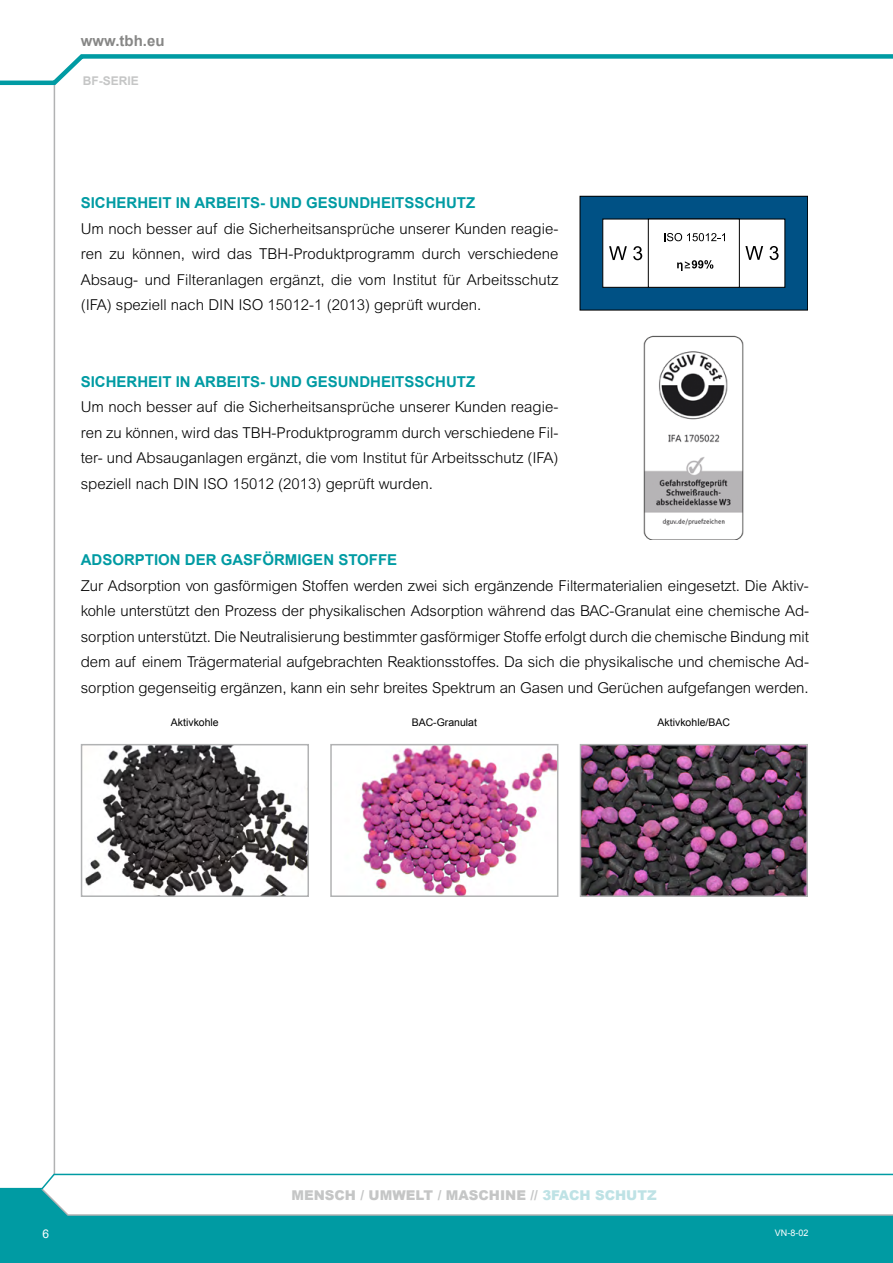
<style>
.page{position:relative;width:893px;height:1263px;background:#fff}
.page>*{position:absolute;margin:0;border:0;box-sizing:border-box;transform-origin:0 0}
.t1{font:300 15px/25.5px "Arial";color:#000;text-align:justify}
.t2{font:700 15px "Arial";color:#009ba3}
.t3{font:700 15px "Arial";color:#878786}
.t4{font:900 13.5px "Arial";color:#c5c6c6}
.t5{font:700 12px "Arial";color:#c5c6c6}
.t6{font:12px "Arial";color:#fff}
.t7{font:10.5px "Arial";color:#000}
.t8{font:9px "Arial";color:#fff}
.s1{color:#bee2e5}
</style>
<div class="page">
<hr style="left:54px;top:85px;width:1px;height:1089px;background:#b1b2b3">
<div style="left:0;top:1216px;width:893px;height:47px;background:#009ba3"></div>
<svg style="left:0;top:1173px;width:893px;height:43px"></svg>
<svg style="left:0;top:54px;width:893px;height:33px"></svg>
<div style="left:580px;top:196px;width:228px;height:114px;background:#005185"></div>
<div style="left:580px;top:196px;width:228px;height:114px;border:1px solid #000"></div>
<div style="left:602px;top:219px;width:183px;height:69px;background:#fff;border:1px solid #000"></div>
<div style="left:648px;top:219px;width:92px;height:69px;background:#fff;border:1px solid #000"></div>
<svg style="left:745px;top:246px;width:18px;height:14px"></svg>
<svg style="left:769px;top:246px;width:10px;height:14px"></svg>
<svg style="left:609px;top:246px;width:18px;height:14px"></svg>
<svg style="left:633px;top:246px;width:9px;height:14px"></svg>
<svg style="left:664px;top:233px;width:61px;height:8px"></svg>
<svg style="left:677px;top:260px;width:36px;height:11px"></svg>
<img style="left:360px;top:747px;width:195px;height:147px">
<div style="left:330px;top:744px;width:228px;height:153px;border:2px solid #b1b2b3"></div>
<img style="left:583px;top:747px;width:222px;height:147px">
<div style="left:580px;top:744px;width:228px;height:153px;border:2px solid #b1b2b3"></div>
<img style="left:85px;top:747px;width:221px;height:147px">
<div style="left:81px;top:744px;width:228px;height:153px;border:2px solid #b1b2b3"></div>
<img style="left:643px;top:336px;width:101px;height:204px">
<p class="t3" style="left:81px;top:31px;width:85px">www.tbh.eu</p>
<p class="t5" style="left:83px;top:73px;width:58px">BF-SERIE</p>
<p class="t2" style="left:81px;top:193px;width:396px">SICHERHEIT IN ARBEITS- UND GESUNDHEITSSCHUTZ</p>
<p class="t1" style="left:81px;top:216px;width:479px">Um noch besser auf die Sicherheitsansprüche unserer Kunden reagie&shy;ren zu können, wird das TBH-Produktprogramm durch verschiedene Absaug- und Filteranlagen ergänzt, die vom Institut für Arbeitsschutz (IFA) speziell nach DIN ISO 15012-1 (2013) geprüft wurden.</p>
<p class="t2" style="left:81px;top:372px;width:396px">SICHERHEIT IN ARBEITS- UND GESUNDHEITSSCHUTZ</p>
<p class="t1" style="left:81px;top:394px;width:479px">Um noch besser auf die Sicherheitsansprüche unserer Kunden reagie&shy;ren zu können, wird das TBH-Produktprogramm durch verschiedene Fil&shy;ter- und Absauganlagen ergänzt, die vom Institut für Arbeitsschutz (IFA) speziell nach DIN ISO 15012 (2013) geprüft wurden.</p>
<p class="t2" style="left:81px;top:550px;width:318px">ADSORPTION DER GASFÖRMIGEN STOFFE</p>
<p class="t1" style="left:81px;top:573px;width:730px">Zur Adsorption von gasförmigen Stoffen werden zwei sich ergänzende Filtermaterialien eingesetzt. Die Aktiv&shy;kohle unterstützt den Prozess der physikalischen Adsorption während das BAC-Granulat eine chemische Ad&shy;sorption unterstützt. Die Neutralisierung bestimmter gasförmiger Stoffe erfolgt durch die chemische Bindung mit dem auf einem Trägermaterial aufgebrachten Reaktionsstoffes. Da sich die physikalische und chemische Ad&shy;sorption gegenseitig ergänzen, kann ein sehr breites Spektrum an Gasen und Gerüchen aufgefangen werden.</p>
<p class="t7" style="left:171px;top:715px;width:49px">Aktivkohle</p>
<p class="t7" style="left:412px;top:715px;width:67px">BAC-Granulat</p>
<p class="t7" style="left:658px;top:715px;width:74px">Aktivkohle/BAC</p>
<p class="t6" style="left:43px;top:1225px;width:8px">6</p>
<p class="t4" style="left:291px;top:1186px;width:367px">MENSCH / UMWELT / MASCHINE // <span class="s1">3FACH SCHUTZ</span></p>
<p class="t8" style="left:775px;top:1226px;width:35px">VN-8-02</p>
</div>
